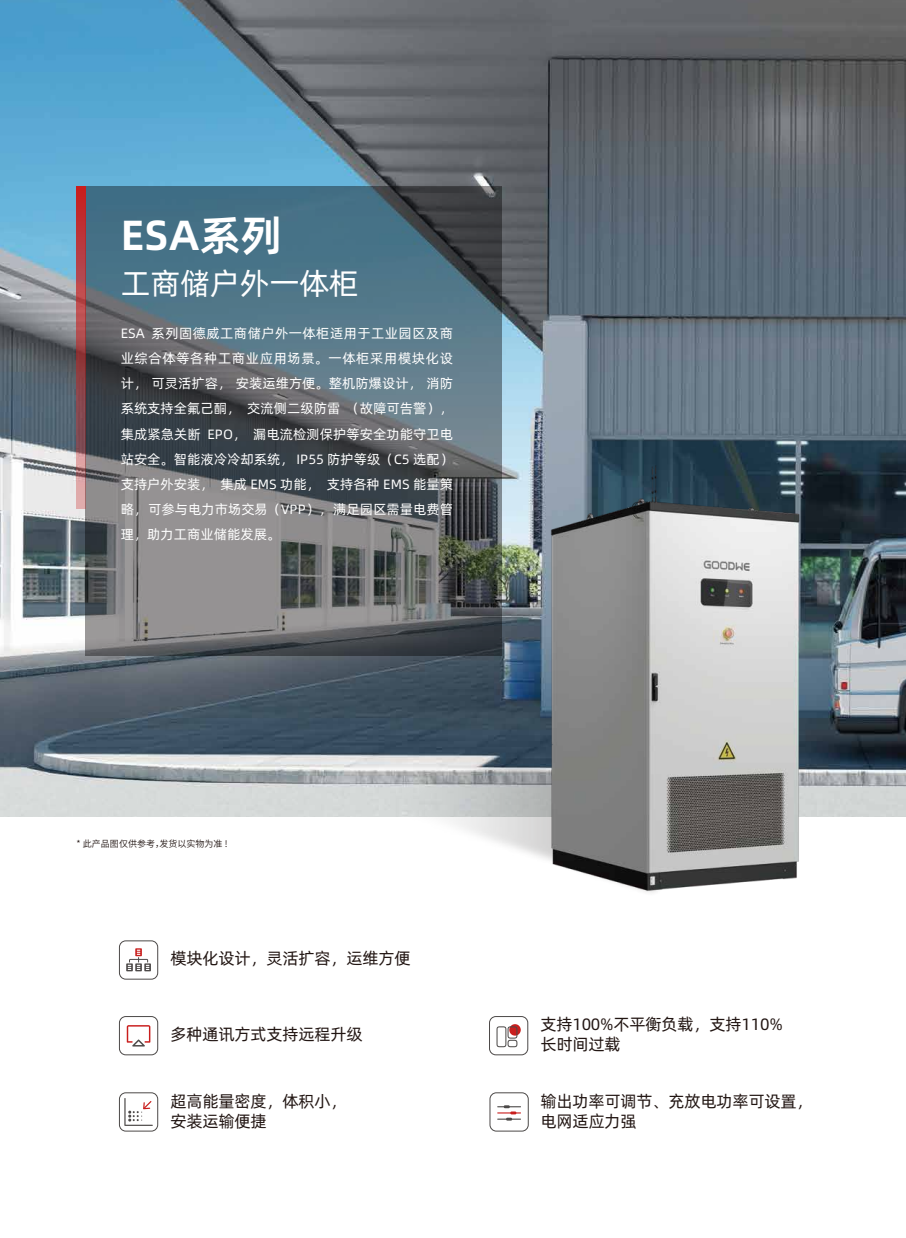
<style>
.page{position:relative;width:906px;height:1238px;background:#fff}
.page>*{position:absolute;margin:0;border:0;box-sizing:border-box;transform-origin:0 0}
.t1{font:42.15px "Alibaba Pu Hui Ti 2 85 Bold";letter-spacing:.005em;color:#fff}
.t2{font:30.3px "Alibaba Pu Hui Ti 2 55 Regular";color:#fff}
.t3{font:16.5px/19.8px "Alibaba Pu Hui Ti 2 55 Regular";letter-spacing:-.015em;color:#221613}
.t4{font:13.5px/25.2px "Alibaba Pu Hui Ti 2 55 Regular";color:#fff;text-align:justify}
.t5{font:9px "Source Han Sans CN";color:#221613}
</style>
<div class="page">
<img style="left:0;top:0;width:906px;height:816px">
<svg style="left:86px;top:186px;width:416px;height:470px;background:#5b6a73"></svg>
<svg style="left:77px;top:186px;width:9px;height:322px;background:#ab4c50"></svg>
<div style="left:119px;top:1092px;width:39px;height:39px;border:1px solid #4c4948;border-radius:6px"></div>
<div style="left:489px;top:1016px;width:39px;height:39px;border:1px solid #4c4948;border-radius:6px"></div>
<div style="left:119px;top:940px;width:39px;height:39px;border:1px solid #4c4948;border-radius:6px"></div>
<svg style="left:126px;top:948px;width:25px;height:23px"></svg>
<div style="left:119px;top:1016px;width:39px;height:39px;border:1px solid #4c4948;border-radius:6px"></div>
<svg style="left:127px;top:1025px;width:23px;height:21px"></svg>
<svg style="left:124px;top:1098px;width:29px;height:27px"></svg>
<div style="left:490px;top:1092px;width:38px;height:39px;border:1px solid #4c4948;border-radius:6px"></div>
<svg style="left:497px;top:1105px;width:24px;height:15px"></svg>
<img style="left:323px;top:706px;width:137px;height:121px">
<img style="left:460px;top:457px;width:446px;height:436px">
<svg style="left:496px;top:1024px;width:25px;height:23px"></svg>
<h1 class="t1" style="left:121px;top:202px;width:164px">ESA系列</h1>
<h2 class="t2" style="left:121px;top:261px;width:240px">工商储户外一体柜</h2>
<p class="t4" style="left:121px;top:319px;width:334px">ESA 系列固德威工商储户外一体柜适用于工业园区及商业综合体等各种工商业应用场景。一体柜采用模块化设计，可灵活扩容，安装运维方便。整机防爆设计，消防系统支持全氟己酮，交流侧二级防雷（故障可告警），集成紧急关断 EPO，漏电流检测保护等安全功能守卫电站安全。智能液冷冷却系统， IP55 防护等级（C5 选配）支持户外安装，集成 EMS 功能，支持各种 EMS 能量策略，可参与电力市场交易（VPP），满足园区需量电费管理，助力工商业储能发展。</p>
<p class="t5" style="left:77px;top:838px;width:153px">* 此产品图仅供参考，发货以实物为准 !</p>
<p class="t3" style="left:170px;top:946px;width:242px">模块化设计，灵活扩容，运维方便</p>
<p class="t3" style="left:170px;top:1023px;width:194px">多种通讯方式支持远程升级</p>
<p class="t3" style="left:540px;top:1013px;width:244px">支持100%不平衡负载，支持110%长时间过载</p>
<p class="t3" style="left:170px;top:1089px;width:178px">超高能量密度，体积小，安装运输便捷</p>
<p class="t3" style="left:540px;top:1089px;width:274px">输出功率可调节、充放电功率可设置，电网适应力强</p>
</div>
